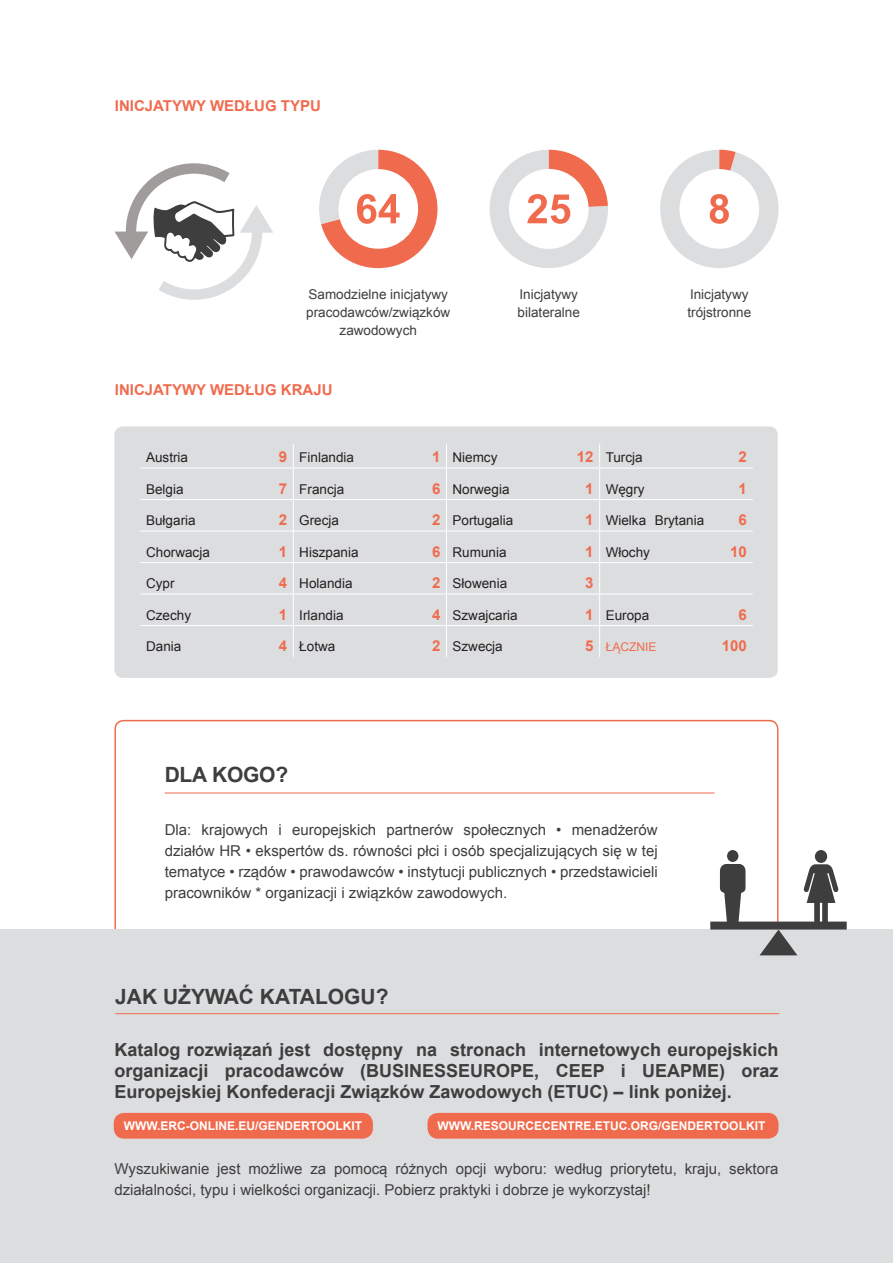
<style>
.page{position:relative;width:893px;height:1263px;background:#fff}
.page>*{position:absolute;margin:0;border:0;box-sizing:border-box;transform-origin:0 0}
.t1{font:700 21px "Arial";color:#3e3e3f}
.t2{font:700 18px/21px "Arial";color:#3e3e3f;text-align:justify}
.t3{font:15px/21px "Arial";color:#3e3e3f}
.t4{font:700 15px "Arial";color:#f06b4e}
.t5{font:13.5px "Arial";color:#231f20}
.t6{font:13.5px/18px "Arial";color:#3e3e3f}
.t7{font:700 12px "Arial";color:#fff}
.t8{font:12px "Arial";color:#f06b4e}
.s1{font-weight:700;font-size:15px;color:#f06b4e}
.s2{font-weight:700;font-size:15px}
</style>
<div class="page">
<div style="left:114px;top:720px;width:664px;height:220px;border:2px solid #f06b4e;border-radius:9px"></div>
<div style="left:0;top:930px;width:893px;height:333px;background:#dcdddf"></div>
<div style="left:727px;top:850px;width:11px;height:12px;background:#3e3e3f;border-radius:50%"></div>
<svg style="left:710px;top:864px;width:137px;height:91px"></svg>
<div style="left:815px;top:850px;width:12px;height:13px;background:#3e3e3f;border-radius:50%"></div>
<hr style="left:165px;top:793px;width:549px;height:1px;background:#f06b4e">
<hr style="left:115px;top:1013px;width:664px;height:1px;background:#f06b4e">
<div style="left:114px;top:426px;width:664px;height:252px;background:#dcdddf;border-radius:9px"></div>
<hr style="left:140px;top:468px;width:153px;height:1px;background:#fff">
<hr style="left:293px;top:468px;width:153px;height:1px;background:#fff">
<hr style="left:446px;top:468px;width:154px;height:1px;background:#fff">
<hr style="left:600px;top:468px;width:153px;height:1px;background:#fff">
<hr style="left:140px;top:499px;width:153px;height:1px;background:#fff">
<hr style="left:293px;top:499px;width:153px;height:1px;background:#fff">
<hr style="left:446px;top:499px;width:154px;height:1px;background:#fff">
<hr style="left:600px;top:499px;width:153px;height:1px;background:#fff">
<hr style="left:140px;top:531px;width:153px;height:1px;background:#fff">
<hr style="left:293px;top:531px;width:153px;height:1px;background:#fff">
<hr style="left:446px;top:531px;width:154px;height:1px;background:#fff">
<hr style="left:600px;top:531px;width:153px;height:1px;background:#fff">
<hr style="left:140px;top:562px;width:153px;height:1px;background:#fff">
<hr style="left:293px;top:562px;width:153px;height:1px;background:#fff">
<hr style="left:446px;top:562px;width:154px;height:1px;background:#fff">
<hr style="left:600px;top:562px;width:153px;height:1px;background:#fff">
<hr style="left:140px;top:594px;width:153px;height:1px;background:#fff">
<hr style="left:293px;top:594px;width:153px;height:1px;background:#fff">
<hr style="left:446px;top:594px;width:154px;height:1px;background:#fff">
<hr style="left:600px;top:594px;width:153px;height:1px;background:#fff">
<hr style="left:140px;top:625px;width:153px;height:1px;background:#fff">
<hr style="left:293px;top:625px;width:153px;height:1px;background:#fff">
<hr style="left:446px;top:625px;width:154px;height:1px;background:#fff">
<hr style="left:600px;top:625px;width:153px;height:1px;background:#fff">
<svg style="left:293px;top:444px;width:1px;height:24px"></svg>
<hr style="left:293px;top:468px;width:1px;height:31px;background:#fff">
<hr style="left:293px;top:500px;width:1px;height:31px;background:#fff">
<hr style="left:293px;top:531px;width:1px;height:31px;background:#fff">
<hr style="left:293px;top:563px;width:1px;height:31px;background:#fff">
<hr style="left:293px;top:594px;width:1px;height:31px;background:#fff">
<hr style="left:293px;top:626px;width:1px;height:31px;background:#fff">
<svg style="left:446px;top:444px;width:1px;height:24px"></svg>
<hr style="left:446px;top:468px;width:1px;height:31px;background:#fff">
<hr style="left:446px;top:500px;width:1px;height:31px;background:#fff">
<hr style="left:446px;top:531px;width:1px;height:31px;background:#fff">
<hr style="left:446px;top:563px;width:1px;height:31px;background:#fff">
<hr style="left:446px;top:594px;width:1px;height:31px;background:#fff">
<hr style="left:446px;top:626px;width:1px;height:31px;background:#fff">
<svg style="left:599px;top:444px;width:1px;height:24px"></svg>
<hr style="left:599px;top:468px;width:1px;height:31px;background:#fff">
<hr style="left:599px;top:500px;width:1px;height:31px;background:#fff">
<hr style="left:599px;top:531px;width:1px;height:31px;background:#fff">
<hr style="left:599px;top:563px;width:1px;height:31px;background:#fff">
<hr style="left:599px;top:594px;width:1px;height:31px;background:#fff">
<hr style="left:599px;top:626px;width:1px;height:31px;background:#fff">
<div style="left:114px;top:1113px;width:259px;height:26px;background:#f06b4e;border-radius:10px"></div>
<div style="left:427px;top:1113px;width:351px;height:26px;background:#f06b4e;border-radius:10px"></div>
<svg style="left:114px;top:163px;width:159px;height:137px"></svg>
<svg style="left:319px;top:150px;width:118px;height:118px"></svg>
<svg style="left:489px;top:150px;width:119px;height:118px"></svg>
<svg style="left:660px;top:150px;width:119px;height:118px"></svg>
<p class="t4" style="left:115px;top:96px;width:208px">INICJATYWY WEDŁUG TYPU</p>
<p class="t6" style="left:306px;top:285px;width:146px;text-align:center">Samodzielne inicjatywy pracodawców/związków zawodowych</p>
<p class="t6" style="left:518px;top:285px;width:64px">Inicjatywy bilateralne</p>
<p class="t6" style="left:687px;top:285px;width:65px">Inicjatywy trójstronne</p>
<p class="t4" style="left:115px;top:380px;width:219px">INICJATYWY WEDŁUG KRAJU</p>
<p class="t5" style="left:146px;top:448px;width:44px">Austria</p>
<p class="t5" style="left:279px;top:448px;width:77px"><span class="s1">9</span> Finlandia</p>
<p class="t5" style="left:432px;top:448px;width:67px"><span class="s1">1</span> Niemcy</p>
<p class="t5" style="left:577px;top:448px;width:67px"><span class="s1">12</span> Turcja</p>
<p class="t4" style="left:738px;top:447px;width:10px">2</p>
<p class="t5" style="left:146px;top:480px;width:39px">Belgia</p>
<p class="t5" style="left:279px;top:480px;width:67px"><span class="s1">7</span> Francja</p>
<p class="t5" style="left:432px;top:480px;width:79px"><span class="s1">6</span> Norwegia</p>
<p class="t5" style="left:585px;top:480px;width:61px"><span class="s1">1</span> Węgry</p>
<p class="t4" style="left:738px;top:478px;width:10px">1</p>
<p class="t5" style="left:146px;top:511px;width:51px">Bułgaria</p>
<p class="t5" style="left:279px;top:511px;width:62px"><span class="s1">2</span> Grecja</p>
<p class="t5" style="left:432px;top:511px;width:83px"><span class="s1">2</span> Portugalia</p>
<p class="t5" style="left:585px;top:511px;width:120px"><span class="s1">1</span> Wielka Brytania</p>
<p class="t4" style="left:738px;top:510px;width:10px">6</p>
<p class="t5" style="left:146px;top:543px;width:65px">Chorwacja</p>
<p class="t5" style="left:279px;top:543px;width:81px"><span class="s1">1</span> Hiszpania</p>
<p class="t5" style="left:432px;top:543px;width:76px"><span class="s1">6</span> Rumunia</p>
<p class="t5" style="left:585px;top:543px;width:66px"><span class="s1">1</span> Włochy</p>
<p class="t4" style="left:730px;top:541px;width:18px">10</p>
<p class="t5" style="left:146px;top:574px;width:30px">Cypr</p>
<p class="t5" style="left:279px;top:574px;width:75px"><span class="s1">4</span> Holandia</p>
<p class="t5" style="left:432px;top:574px;width:77px"><span class="s1">2</span> Słowenia</p>
<p class="t4" style="left:585px;top:573px;width:10px">3</p>
<p class="t5" style="left:146px;top:606px;width:47px">Czechy</p>
<p class="t5" style="left:279px;top:606px;width:66px"><span class="s1">1</span> Irlandia</p>
<p class="t5" style="left:432px;top:606px;width:87px"><span class="s1">4</span> Szwajcaria</p>
<p class="t5" style="left:585px;top:606px;width:65px"><span class="s1">1</span> Europa</p>
<p class="t4" style="left:738px;top:604px;width:10px">6</p>
<p class="t5" style="left:146px;top:637px;width:37px">Dania</p>
<p class="t5" style="left:279px;top:637px;width:58px"><span class="s1">4</span> Łotwa</p>
<p class="t5" style="left:432px;top:637px;width:72px"><span class="s1">2</span> Szwecja</p>
<p class="t8" style="left:585px;top:639px;width:73px"><span class="s2">5</span> ŁĄCZNIE</p>
<p class="t4" style="left:722px;top:636px;width:27px">100</p>
<h1 class="t1" style="left:165px;top:760px;width:125px">DLA KOGO?</h1>
<p class="t3" style="left:165px;top:820px;width:494px;text-align:justify">Dla: krajowych i europejskich partnerów społecznych • menadżerów działów HR • ekspertów ds. równości płci i osób specjalizujących się w tej tematyce • rządów • prawodawców • instytucji publicznych • przedstawicieli pracowników * organizacji i związków zawodowych.</p>
<h1 class="t1" style="left:115px;top:982px;width:275px">JAK UŻYWAĆ KATALOGU?</h1>
<p class="t2" style="left:114px;top:1039px;width:665px">Katalog rozwiązań jest dostępny na stronach internetowych europejskich organizacji pracodawców (BUSINESSEUROPE, CEEP i UEAPME) oraz Europejskiej Konfederacji Związków Zawodowych (ETUC) – link poniżej.</p>
<p class="t7" style="left:124px;top:1118px;width:240px">WWW.ERC-ONLINE.EU/GENDERTOOLKIT</p>
<p class="t7" style="left:437px;top:1118px;width:329px">WWW.RESOURCECENTRE.ETUC.ORG/GENDERTOOLKIT</p>
<p class="t3" style="left:114px;top:1158px;width:665px">Wyszukiwanie jest możliwe za pomocą różnych opcji wyboru: według priorytetu, kraju, sektora działalności, typu i wielkości organizacji. Pobierz praktyki i dobrze je wykorzystaj!</p>
</div>
